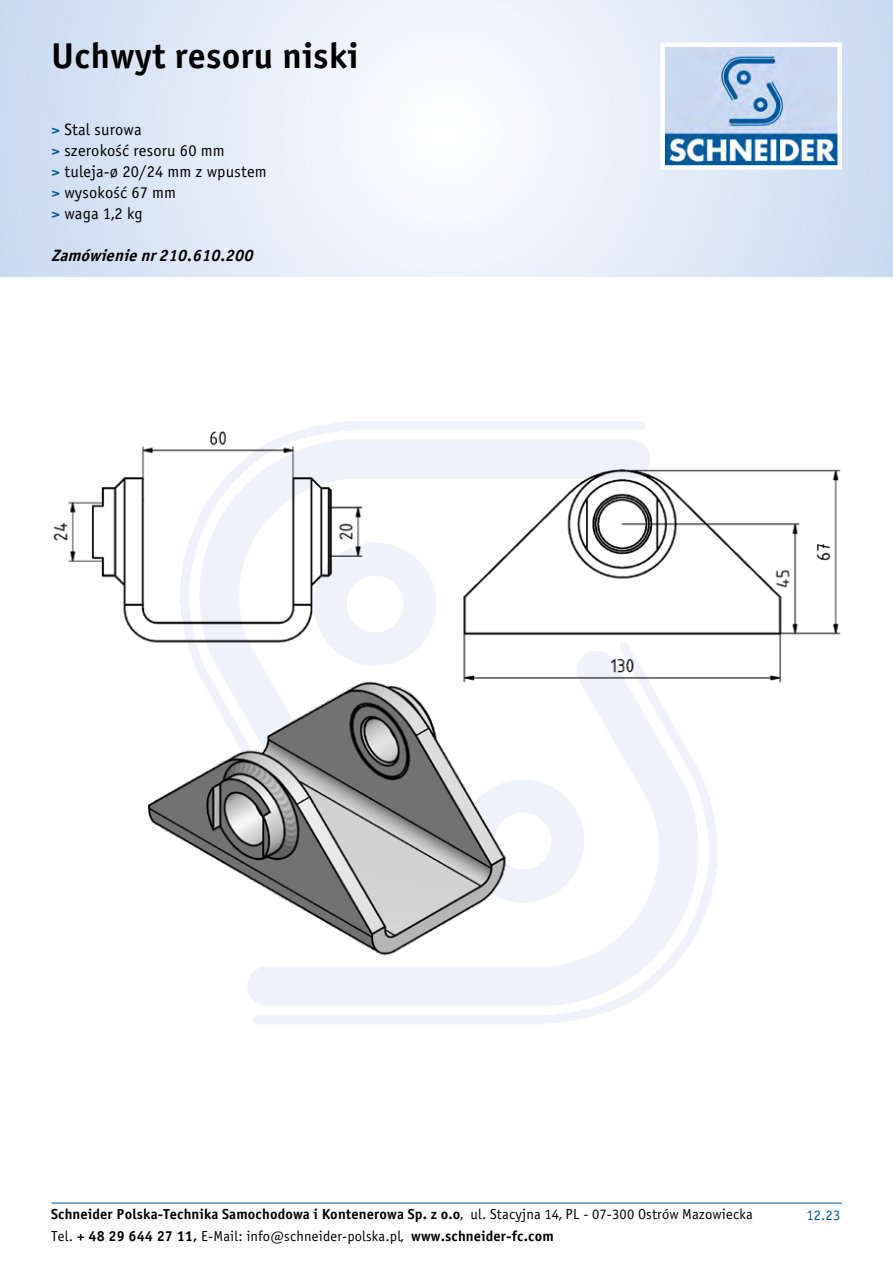
<style>
.page{position:relative;width:893px;height:1263px;background:#fff}
.page>*{position:absolute;margin:0;border:0;box-sizing:border-box;transform-origin:0 0}
.t1{font:36px "Officina Sans Bold ITC";letter-spacing:.01em;color:#000}
.t2{font:16.5px/21px "Officina Sans Book ITC";letter-spacing:.01em;color:#000}
.t3{font:italic 16.5px "Officina Sans Bold ITC";color:#000}
.t4{font:14.55px "Officina Sans Bold ITC";letter-spacing:.01em;color:#000}
.t5{font:14.55px "Officina Sans Book ITC";letter-spacing:.01em;color:#000}
.t6{font:14.55px "Officina Sans Book ITC";color:#005a9a}
.s1{font-family:"Officina Sans Bold ITC";color:#005a9a}
.s2{font-style:inherit}
.s3{font-family:"Officina Sans Book ITC"}
.s4{font-family:"Officina Sans Bold ITC"}
</style>
<div class="page">
<svg style="left:0;top:0;width:893px;height:276px"></svg>
<img style="left:665px;top:48px;width:172px;height:117px">
<div style="left:660px;top:43px;width:182px;height:127px;border:4px solid #fff"></div>
<hr style="left:52px;top:1203px;width:790px;height:1px;background:#005a9a">
<img style="left:53px;top:422px;width:788px;height:561px">
<h1 class="t1" style="left:51px;top:34px;width:309px">Uchwyt resoru niski</h1>
<p class="t2" style="left:51px;top:119px;width:217px"><span class="s1">&gt;</span> Stal surowa<br><span class="s1">&gt;</span> szerokość resoru 60 mm<br><span class="s1">&gt;</span> tuleja-ø 20/24 mm z wpustem <span class="s1">&gt;</span> wysokość 67 mm<br><span class="s1">&gt;</span> waga 1,2 kg</p>
<p class="t3" style="left:51px;top:245px;width:204px">Zamówienienr<span class="s2">210.610.200</span></p>
<p class="t4" style="left:51px;top:1205px;width:703px">Schneider Polska-Technika Samochodowa i Kontenerowa Sp. z o.o<span class="s3">, ul. Stacyjna 14, PL - 07-300 Ostrów Mazowiecka</span></p>
<p class="t6" style="left:806px;top:1207px;width:35px">12.23</p>
<p class="t5" style="left:51px;top:1227px;width:504px">Tel. <span class="s4">+ 48 29 644 27 11,</span> E-Mail: info@schneider-polska.pl, <span class="s4">www.schneider-fc.com</span></p>
</div>
